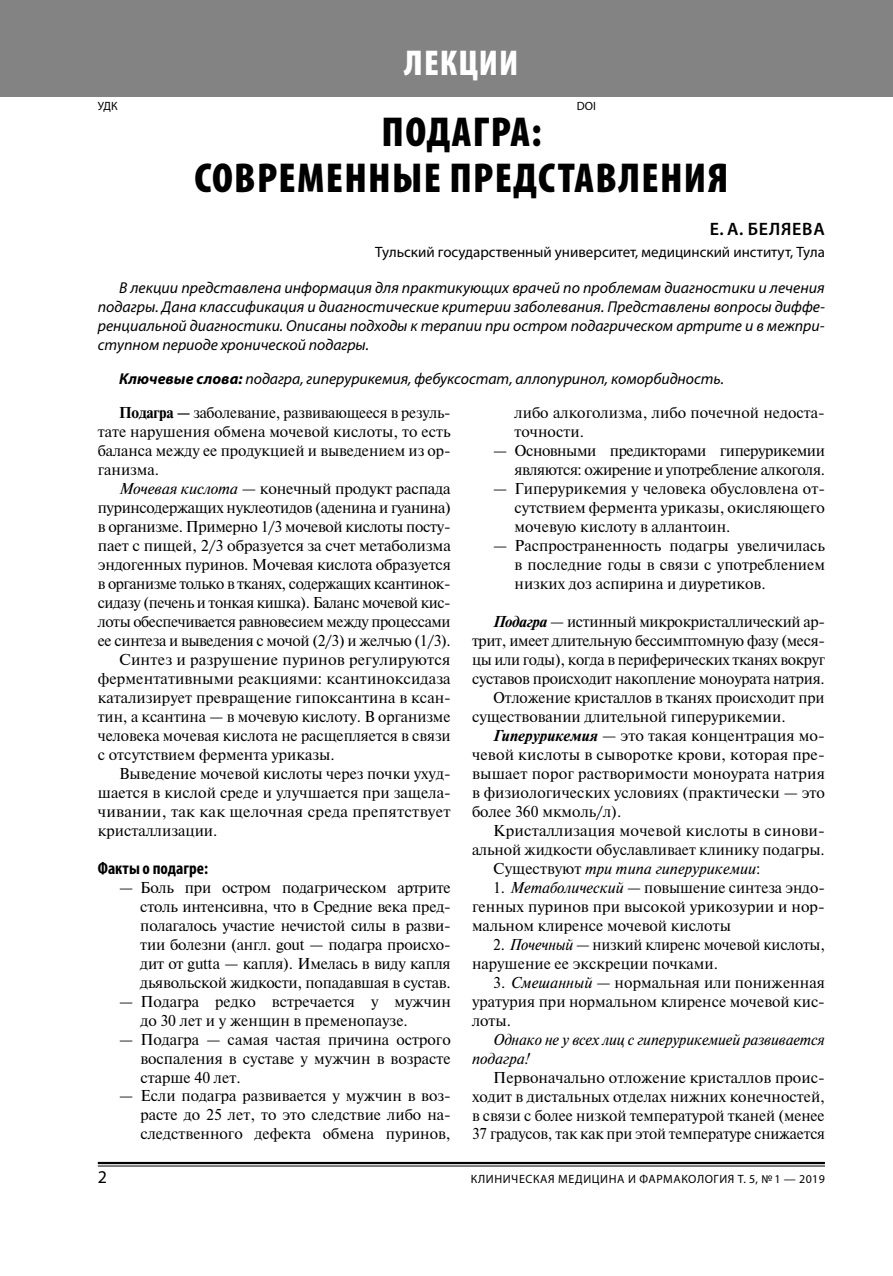
<style>
.page{position:relative;width:893px;height:1276px;background:#fff}
.page>*{position:absolute;margin:0;border:0;box-sizing:border-box;transform-origin:0 0}
.t1{font:900 condensed 42px/45.3px "Myriad Pro";letter-spacing:.03em;color:#000;text-align:center}
.t2{font:900 condensed 36px "Myriad Pro";letter-spacing:.03em;color:#fff}
.t3{font:600 18px "Myriad Pro";letter-spacing:.04em;color:#000}
.t4{font:18px "Myriad Pro";color:#000}
.t5{font:700 condensed 17.25px "Myriad Pro";color:#000}
.t6{font:15.75px/18.9px "Newton";color:#000;text-align:justify}
.t7{font:italic 15.75px/18.9px "Myriad Pro";color:#000;text-align:justify}
.t8{font:15.75px "Newton";letter-spacing:-.02em;color:#000}
.t9{font:15.75px/18.9px "Newton";letter-spacing:-.03em;color:#000;text-align:right}
.t10{font:15.75px "Newton";letter-spacing:-.025em;color:#000}
.t11{font:italic 15.75px/18.9px "Newton";letter-spacing:-.01em;color:#000}
.t12{font:15px "Myriad Pro";color:#000}
.t13{font:12px "Myriad Pro";letter-spacing:.05em;color:#000}
.s1{font-weight:700}
.s2{font-style:italic}
.s3{font-weight:700;font-style:italic}
.s4{font-style:normal}
</style>
<div class="page">
<hr style="left:98px;top:1162px;width:727px;height:2px;background:#000">
<hr style="left:98px;top:1165px;width:727px;height:1px;background:#000">
<div style="left:0;top:0;width:893px;height:96px;background:#838383"></div>
<h2 class="t2" style="left:404px;top:43px;width:116px">ЛЕКЦИИ</h2>
<p class="t13" style="left:98px;top:99px;width:21px">УДК</p>
<p class="t13" style="left:577px;top:99px;width:21px">DOI</p>
<h1 class="t1" style="left:194px;top:110px;width:535px">ПОДАГРА:<br>СОВРЕМЕННЫЕ ПРЕДСТАВЛЕНИЯ</h1>
<p class="t3" style="left:710px;top:217px;width:116px">Е. А. БЕЛЯЕВА</p>
<p class="t12" style="left:375px;top:243px;width:451px">Тульский государственный университет, медицинский институт, Тула</p>
<p class="t7" style="left:98px;top:278px;width:729px;text-indent:21px">В лекции представлена информация для практикующих врачей по проблемам диагностики и лечения подагры. Дана классификация и диагностические критерии заболевания. Представлены вопросы диффе&shy;ренциальной диагностики. Описаны подходы к терапии при остром подагрическом артрите и в межпри&shy;ступном периоде хронической подагры.</p>
<p class="t7" style="left:119px;top:369px;width:607px"><span class="s1">Ключевые слова:</span> подагра, гиперурикемия, фебуксостат, аллопуринол, коморбидность.</p>
<p class="t6" style="left:98px;top:403px;width:354px;text-indent:21px"><span class="s1">Подагра —</span> заболевание, развивающееся в резуль‑ тате нарушения обмена мочевой кислоты, то есть баланса между ее продукцией и выведением из ор‑ ганизма.</p>
<p class="t6" style="left:119px;top:479px;width:333px"><span class="s2">Мочевая кислота</span> — конечный продукт распада</p>
<p class="t8" style="left:98px;top:496px;width:355px">пуринсодержащих нуклеотидов (аденина и гуанина)</p>
<p class="t8" style="left:98px;top:515px;width:354px">в организме. Примерно 1/3 мочевой кислоты посту‑</p>
<p class="t6" style="left:98px;top:536px;width:355px">пает с пищей, 2/3 образуется за счет метаболизма</p>
<p class="t6" style="left:98px;top:555px;width:355px">эндогенных пуринов. Мочевая кислота образуется</p>
<p class="t9" style="left:98px;top:574px;width:354px">в организме только в тканях, содержащих ксантинок‑</p>
<p class="t9" style="left:98px;top:593px;width:354px">сидазу (печень и тонкая кишка). Баланс мочевой кис‑</p>
<p class="t10" style="left:98px;top:610px;width:354px">лоты обеспечивается равновесием между процессами</p>
<p class="t10" style="left:98px;top:629px;width:355px">ее синтеза и выведения с мочой (2/3) и желчью (1/3).</p>
<p class="t6" style="left:119px;top:650px;width:333px">Синтез и разрушение пуринов регулируются</p>
<p class="t6" style="left:98px;top:669px;width:354px">ферментативными реакциями: ксантиноксидаза</p>
<p class="t6" style="left:98px;top:687px;width:354px">катализирует превращение гипоксантина в ксан‑</p>
<p class="t6" style="left:98px;top:706px;width:354px">тин, а ксантина — в мочевую кислоту. В организме</p>
<p class="t6" style="left:98px;top:725px;width:354px">человека мочевая кислота не расщепляется в связи</p>
<p class="t6" style="left:98px;top:744px;width:238px">с отсутствием фермента уриказы.</p>
<p class="t6" style="left:119px;top:763px;width:333px">Выведение мочевой кислоты через почки ухуд‑</p>
<p class="t6" style="left:98px;top:782px;width:354px">шается в кислой среде и улучшается при защела‑</p>
<p class="t6" style="left:98px;top:801px;width:354px">чивании, так как щелочная среда препятствует</p>
<p class="t6" style="left:98px;top:820px;width:121px">кристаллизации.</p>
<p class="t5" style="left:98px;top:857px;width:112px">Факты о подагре:</p>
<p class="t6" style="left:140px;top:877px;width:312px;text-indent:-21px">— Боль при остром подагрическом артрите столь интенсивна, что в Средние века пред‑ полагалось участие нечистой силы в разви‑ тии болезни (англ. gout — подагра происхо‑ дит от gutta — капля). Имелась в виду капля дьявольской жидкости, попадавшая в сустав.</p>
<p class="t6" style="left:140px;top:991px;width:312px;text-indent:-21px">— Подагра редко встречается у мужчин до 30 лет и у женщин в пременопаузе.</p>
<p class="t6" style="left:140px;top:1029px;width:312px;text-indent:-21px">— Подагра — самая частая причина острого воспаления в суставе у мужчин в возрасте старше 40 лет.</p>
<p class="t6" style="left:140px;top:1086px;width:312px;text-indent:-21px">— Если подагра развивается у мужчин в воз‑ расте до 25 лет, то это следствие либо на‑ следственного дефекта обмена пуринов,</p>
<p class="t6" style="left:515px;top:403px;width:312px">либо алкоголизма, либо почечной недоста‑ точности.</p>
<p class="t9" style="left:493px;top:441px;width:333px">— Основными предикторами гиперурикемии являются: ожирение и употребление алкоголя.</p>
<p class="t6" style="left:515px;top:479px;width:312px;text-indent:-21px">— Гиперурикемия у человека обусловлена от‑ сутствием фермента уриказы, окисляющего мочевую кислоту в аллантоин.</p>
<p class="t6" style="left:515px;top:536px;width:312px;text-indent:-21px">— Распространенность подагры увеличилась в последние годы в связи с употреблением низких доз аспирина и диуретиков.</p>
<p class="t8" style="left:493px;top:610px;width:333px"><span class="s3">Подагра</span> — истинный микрокристаллический ар‑</p>
<p class="t8" style="left:472px;top:629px;width:354px">трит, имеет длительную бессимптомную фазу (меся‑</p>
<p class="t8" style="left:472px;top:648px;width:355px">цы или годы), когда в периферических тканях вокруг</p>
<p class="t8" style="left:472px;top:667px;width:354px">суставов происходит накопление моноурата натрия.</p>
<p class="t6" style="left:493px;top:687px;width:333px">Отложение кристаллов в тканях происходит при</p>
<p class="t6" style="left:472px;top:706px;width:315px">существовании длительной гиперурикемии.</p>
<p class="t6" style="left:493px;top:725px;width:333px"><span class="s3">Гиперурикемия</span> — это такая концентрация мо‑</p>
<p class="t6" style="left:472px;top:744px;width:354px">чевой кислоты в сыворотке крови, которая пре‑</p>
<p class="t6" style="left:472px;top:763px;width:354px">вышает порог растворимости моноурата натрия</p>
<p class="t6" style="left:472px;top:782px;width:354px">в физиологических условиях (практически — это</p>
<p class="t6" style="left:472px;top:801px;width:151px">более 360 мкмоль/л).</p>
<p class="t6" style="left:493px;top:820px;width:333px">Кристаллизация мочевой кислоты в синови‑</p>
<p class="t6" style="left:472px;top:839px;width:354px">альной жидкости обуславливает клинику подагры.</p>
<p class="t11" style="left:493px;top:859px;width:269px"><span class="s4">Существуют</span> три типа гиперурикемии<span class="s4">:</span></p>
<p class="t6" style="left:472px;top:877px;width:354px;text-indent:21px">1. <span class="s2">Метаболический</span> — повышение синтеза эндо‑ генных пуринов при высокой урикозурии и нор‑ мальном клиренсе мочевой кислоты</p>
<p class="t6" style="left:472px;top:934px;width:355px;text-indent:21px">2. <span class="s2">Почечный</span> — низкий клиренс мочевой кислоты, нарушение ее экскреции почками.</p>
<p class="t6" style="left:472px;top:972px;width:354px;text-indent:21px">3. <span class="s2">Смешанный</span> — нормальная или пониженная уратурия при нормальном клиренсе мочевой кис‑ лоты.</p>
<p class="t11" style="left:472px;top:1030px;width:354px;text-indent:21px">Однако не у всех лиц с гиперурикемией развивается подагра!</p>
<p class="t6" style="left:472px;top:1067px;width:355px;text-indent:21px">Первоначально отложение кристаллов проис‑ ходит в дистальных отделах нижних конечностей, в связи с более низкой температурой тканей (менее 37 градусов, так как при этой температуре снижается</p>
<p class="t4" style="left:98px;top:1166px;width:11px">2</p>
<p class="t13" style="left:471px;top:1172px;width:356px">КЛИНИЧЕСКАЯ МЕДИЦИНА И ФАРМАКОЛОГИЯ Т. 5, № 1 — 2019</p>
</div>
